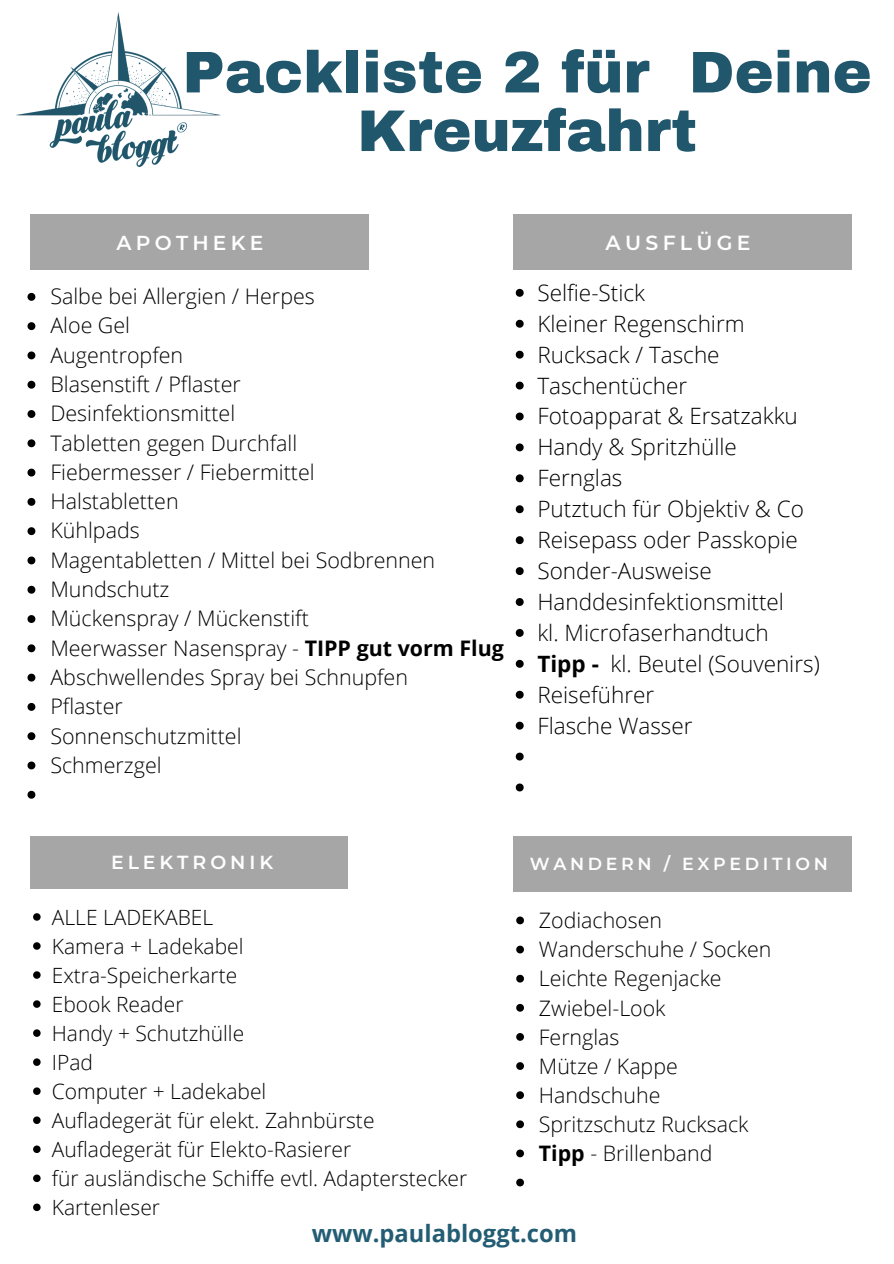
<style>
.page{position:relative;width:894px;height:1264px;background:#fff}
.page>*{position:absolute;margin:0;border:0;box-sizing:border-box;transform-origin:0 0}
.t1{font:900 58.8px/58.5px "Archivo";color:#21576d;text-align:center}
.t2{font:700 23.7px "Open Sans";color:#235d74}
.t3{font:300 22.5px "Open Sans";color:#000}
.t4{font:300 21.45px "Open Sans";color:#000}
.t5{font:300 21.3px "Open Sans";color:#000}
.t6{font:300 21px "Open Sans";color:#000}
.t7{font:600 20.4px "Montserrat";letter-spacing:.21em;color:#fff}
.t8{font:600 20.25px "Montserrat";letter-spacing:.21em;color:#fff}
.t9{font:600 18.9px "Montserrat";letter-spacing:.21em;color:#fff}
.t10{font:600 17.4px "Montserrat";letter-spacing:.21em;color:#fff}
.s1{font-weight:700}
</style>
<div class="page">
<div style="left:31px;top:215px;width:337px;height:55px;background:#a6a6a6"></div>
<img style="left:16px;top:13px;width:204px;height:153px">
<div style="left:513px;top:215px;width:338px;height:55px;background:#a6a6a6"></div>
<svg style="left:515px;top:289px;width:8px;height:8px"></svg>
<svg style="left:515px;top:320px;width:8px;height:8px"></svg>
<svg style="left:515px;top:351px;width:8px;height:7px"></svg>
<svg style="left:515px;top:381px;width:8px;height:8px"></svg>
<svg style="left:515px;top:412px;width:8px;height:8px"></svg>
<svg style="left:515px;top:443px;width:8px;height:8px"></svg>
<svg style="left:515px;top:474px;width:8px;height:8px"></svg>
<svg style="left:515px;top:505px;width:8px;height:8px"></svg>
<svg style="left:515px;top:536px;width:8px;height:8px"></svg>
<svg style="left:515px;top:567px;width:8px;height:8px"></svg>
<svg style="left:515px;top:598px;width:8px;height:8px"></svg>
<svg style="left:515px;top:629px;width:8px;height:8px"></svg>
<svg style="left:515px;top:660px;width:8px;height:7px"></svg>
<svg style="left:515px;top:690px;width:8px;height:8px"></svg>
<svg style="left:515px;top:721px;width:8px;height:8px"></svg>
<svg style="left:515px;top:752px;width:8px;height:8px"></svg>
<svg style="left:515px;top:783px;width:8px;height:8px"></svg>
<div style="left:31px;top:836px;width:317px;height:52px;background:#a6a6a6"></div>
<svg style="left:33px;top:913px;width:8px;height:7px"></svg>
<svg style="left:33px;top:942px;width:8px;height:7px"></svg>
<svg style="left:33px;top:971px;width:8px;height:7px"></svg>
<svg style="left:33px;top:1000px;width:8px;height:7px"></svg>
<svg style="left:33px;top:1029px;width:8px;height:7px"></svg>
<svg style="left:33px;top:1058px;width:8px;height:7px"></svg>
<svg style="left:33px;top:1087px;width:8px;height:7px"></svg>
<svg style="left:33px;top:1116px;width:8px;height:7px"></svg>
<svg style="left:33px;top:1145px;width:8px;height:7px"></svg>
<svg style="left:33px;top:1174px;width:8px;height:7px"></svg>
<svg style="left:33px;top:1203px;width:8px;height:8px"></svg>
<svg style="left:27px;top:293px;width:8px;height:8px"></svg>
<svg style="left:27px;top:322px;width:8px;height:8px"></svg>
<svg style="left:27px;top:351px;width:8px;height:8px"></svg>
<svg style="left:27px;top:381px;width:8px;height:7px"></svg>
<svg style="left:27px;top:410px;width:8px;height:8px"></svg>
<svg style="left:27px;top:439px;width:8px;height:8px"></svg>
<svg style="left:27px;top:468px;width:8px;height:8px"></svg>
<svg style="left:27px;top:498px;width:8px;height:8px"></svg>
<svg style="left:27px;top:527px;width:8px;height:8px"></svg>
<svg style="left:27px;top:556px;width:8px;height:8px"></svg>
<svg style="left:27px;top:586px;width:8px;height:7px"></svg>
<svg style="left:27px;top:615px;width:8px;height:8px"></svg>
<svg style="left:27px;top:644px;width:8px;height:8px"></svg>
<svg style="left:27px;top:673px;width:8px;height:8px"></svg>
<svg style="left:27px;top:703px;width:8px;height:7px"></svg>
<svg style="left:27px;top:732px;width:8px;height:8px"></svg>
<svg style="left:27px;top:761px;width:8px;height:8px"></svg>
<svg style="left:27px;top:790px;width:8px;height:8px"></svg>
<div style="left:513px;top:836px;width:338px;height:55px;background:#a6a6a6"></div>
<svg style="left:516px;top:916px;width:8px;height:8px"></svg>
<svg style="left:516px;top:945px;width:8px;height:8px"></svg>
<svg style="left:516px;top:974px;width:8px;height:8px"></svg>
<svg style="left:516px;top:1003px;width:8px;height:8px"></svg>
<svg style="left:516px;top:1033px;width:8px;height:7px"></svg>
<svg style="left:516px;top:1062px;width:8px;height:7px"></svg>
<svg style="left:516px;top:1091px;width:8px;height:8px"></svg>
<svg style="left:516px;top:1120px;width:8px;height:8px"></svg>
<svg style="left:516px;top:1149px;width:8px;height:8px"></svg>
<svg style="left:516px;top:1178px;width:8px;height:8px"></svg>
<p class="t1" style="left:182px;top:44px;width:690px">Packliste 2 für Deine<br>Kreuzfahrt</p>
<p class="t8" style="left:116px;top:230px;width:148px">APOTHEKE</p>
<p class="t7" style="left:605px;top:230px;width:146px">AUSFLÜGE</p>
<p class="t4" style="left:50px;top:281px;width:266px">Salbe bei Allergien / Herpes</p>
<p class="t4" style="left:50px;top:310px;width:81px">Aloe Gel</p>
<p class="t4" style="left:50px;top:340px;width:134px">Augentropfen</p>
<p class="t4" style="left:50px;top:369px;width:192px">Blasenstift / Pflaster</p>
<p class="t4" style="left:50px;top:398px;width:186px">Desinfektionsmittel</p>
<p class="t4" style="left:50px;top:427px;width:248px">Tabletten gegen Durchfall</p>
<p class="t4" style="left:50px;top:457px;width:266px">Fiebermesser / Fiebermittel</p>
<p class="t4" style="left:50px;top:486px;width:130px">Halstabletten</p>
<p class="t4" style="left:50px;top:515px;width:91px">Kühlpads</p>
<p class="t4" style="left:50px;top:545px;width:386px">Magentabletten / Mittel bei Sodbrennen</p>
<p class="t4" style="left:50px;top:574px;width:120px">Mundschutz</p>
<p class="t4" style="left:50px;top:603px;width:260px">Mückenspray / Mückenstift</p>
<p class="t4" style="left:50px;top:632px;width:455px">Meerwasser Nasenspray - <span class="s1">TIPP gut vorm Flug</span></p>
<p class="t4" style="left:50px;top:662px;width:359px">Abschwellendes Spray bei Schnupfen</p>
<p class="t4" style="left:50px;top:691px;width:74px">Pflaster</p>
<p class="t4" style="left:50px;top:720px;width:192px">Sonnenschutzmittel</p>
<p class="t4" style="left:50px;top:750px;width:113px">Schmerzgel</p>
<p class="t3" style="left:537px;top:277px;width:109px">Selfie-Stick</p>
<p class="t3" style="left:537px;top:307px;width:209px">Kleiner Regenschirm</p>
<p class="t3" style="left:537px;top:338px;width:184px">Rucksack / Tasche</p>
<p class="t3" style="left:537px;top:369px;width:151px">Taschentücher</p>
<p class="t3" style="left:537px;top:400px;width:262px">Fotoapparat &amp; Ersatzakku</p>
<p class="t3" style="left:537px;top:431px;width:201px">Handy &amp; Spritzhülle</p>
<p class="t3" style="left:537px;top:462px;width:86px">Fernglas</p>
<p class="t3" style="left:537px;top:493px;width:268px">Putztuch für Objektiv &amp; Co</p>
<p class="t3" style="left:537px;top:524px;width:262px">Reisepass oder Passkopie</p>
<p class="t3" style="left:537px;top:555px;width:176px">Sonder-Ausweise</p>
<p class="t3" style="left:537px;top:586px;width:248px">Handdesinfektionsmittel</p>
<p class="t3" style="left:537px;top:616px;width:233px">kl. Microfaserhandtuch</p>
<p class="t3" style="left:537px;top:647px;width:284px"><span class="s1">Tipp -</span> kl. Beutel (Souvenirs)</p>
<p class="t3" style="left:537px;top:678px;width:118px">Reiseführer</p>
<p class="t3" style="left:537px;top:709px;width:157px">Flasche Wasser</p>
<p class="t9" style="left:111px;top:850px;width:164px">ELEKTRONIK</p>
<p class="t6" style="left:52px;top:902px;width:163px">ALLE LADEKABEL</p>
<p class="t6" style="left:52px;top:931px;width:193px">Kamera + Ladekabel</p>
<p class="t6" style="left:52px;top:960px;width:187px">Extra-Speicherkarte</p>
<p class="t6" style="left:52px;top:989px;width:133px">Ebook Reader</p>
<p class="t6" style="left:52px;top:1018px;width:194px">Handy + Schutzhülle</p>
<p class="t6" style="left:52px;top:1047px;width:43px">IPad</p>
<p class="t6" style="left:52px;top:1076px;width:216px">Computer + Ladekabel</p>
<p class="t6" style="left:52px;top:1105px;width:324px">Aufladegerät für elekt. Zahnbürste</p>
<p class="t6" style="left:52px;top:1134px;width:301px">Aufladegerät für Elekto-Rasierer</p>
<p class="t6" style="left:52px;top:1163px;width:417px">für ausländische Schiffe evtl. Adapterstecker</p>
<p class="t6" style="left:52px;top:1192px;width:110px">Kartenleser</p>
<p class="t10" style="left:529px;top:853px;width:299px">WANDERN / EXPEDITION</p>
<p class="t5" style="left:538px;top:905px;width:125px">Zodiachosen</p>
<p class="t5" style="left:538px;top:934px;width:234px">Wanderschuhe / Socken</p>
<p class="t5" style="left:538px;top:963px;width:184px">Leichte Regenjacke</p>
<p class="t5" style="left:538px;top:992px;width:128px">Zwiebel-Look</p>
<p class="t5" style="left:538px;top:1021px;width:82px">Fernglas</p>
<p class="t5" style="left:538px;top:1051px;width:140px">Mütze / Kappe</p>
<p class="t5" style="left:538px;top:1080px;width:123px">Handschuhe</p>
<p class="t5" style="left:538px;top:1109px;width:211px">Spritzschutz Rucksack</p>
<p class="t5" style="left:538px;top:1138px;width:175px"><span class="s1">Tipp</span> - Brillenband</p>
<p class="t2" style="left:312px;top:1216px;width:266px">www.paulabloggt.com</p>
</div>
